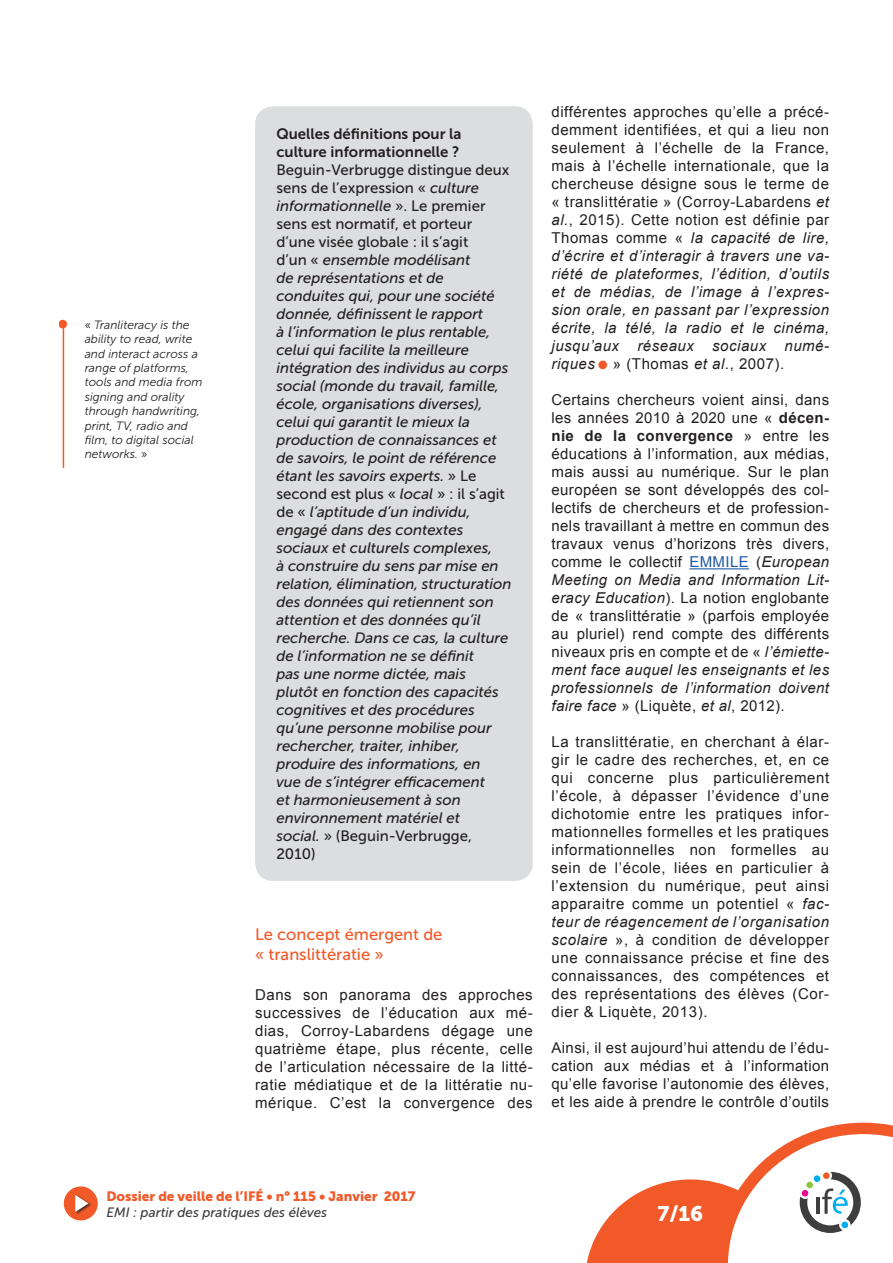
<style>
.page{position:relative;width:893px;height:1263px;background:#fff}
.page>*{position:absolute;margin:0;border:0;box-sizing:border-box;transform-origin:0 0}
.t1{font:21px "Museo Sans 900";color:#fff}
.t2{font:16.5px/19.8px "Museo Sans 500";color:#f15929}
.t3{font:15px/18px "Arial";letter-spacing:.035em;color:#231f20;text-align:justify}
.t4{font:italic 15px/18px "Museo Sans 500";color:#231f20}
.t5{font:15px/18px "Museo Sans 700";color:#231f20}
.t6{font:13.5px "Museo Sans 900";color:#f15929}
.t7{font:italic 13.5px "Museo Sans 500";color:#3e3e3f}
.t8{font:italic 12px/14.4px "Museo Sans 300";color:#231f20}
.s1{font-style:normal}
.s2{font-style:italic}
.s3{color:#f15929}
.s4{font-weight:700}
.s5{color:#1e56a6}
</style>
<div class="page">
<div style="left:64px;top:1186px;width:34px;height:34px;background:#f15929;border-radius:50%"></div>
<div style="left:75px;top:1194px;width:16px;height:21px;background:#231f20;opacity:.75"></div>
<svg style="left:75px;top:1195px;width:13px;height:17px"></svg>
<svg style="left:587px;top:1123px;width:306px;height:140px"></svg>
<div style="left:806px;top:1181px;width:7px;height:7px;background:#8bc63e;border-radius:50%"></div>
<div style="left:814px;top:1175px;width:6px;height:7px;background:#00aeef;border-radius:50%"></div>
<div style="left:823px;top:1172px;width:7px;height:7px;background:#f15929;border-radius:50%"></div>
<div style="left:841px;top:1221px;width:7px;height:7px;background:#00aeef;border-radius:50%"></div>
<div style="left:801px;top:1190px;width:7px;height:7px;background:#ed028c;border-radius:50%"></div>
<div style="left:255px;top:106px;width:278px;height:775px;background:#dcdddf;border-radius:18px"></div>
<hr style="left:689px;top:568px;width:60px;height:1px;background:#1e56a6">
<hr style="left:63px;top:327px;width:1px;height:141px;background:#f15929">
<p class="t8" style="left:85px;top:318px;width:119px"><span class="s1">«</span> Tranliteracy is the ability to read, write and interact across a range of platforms, tools and media from signing and orality through handwriting, print, TV, radio and film, to digital social networks. <span class="s1">»</span></p>
<p class="t5" style="left:276px;top:125px;width:187px">Quelles définitions pour la culture informationnelle ?</p>
<p class="t4" style="left:276px;top:161px;width:237px"><span class="s1">Beguin-Verbrugge distingue deux sens de l’expression «</span> culture informationnelle <span class="s1">». Le premier sens est normatif, et porteur d’une visée globale : il s’agit<br>d’un «</span> ensemble modélisant<br>de représentations et de conduites qui, pour une société donnée, définissent le rapport<br>à l’information le plus rentable, celui qui facilite la meilleure intégration des individus au corps social (monde du travail, famille, école, organisations diverses), celui qui garantit le mieux la production de connaissances et de savoirs, le point de référence étant les savoirs experts. <span class="s1">» Le second est plus «</span> local <span class="s1">» : il s’agit de «</span> l’aptitude d’un individu, engagé dans des contextes sociaux et culturels complexes,<br>à construire du sens par mise en relation, élimination, structuration des données qui retiennent son attention et des données qu’il recherche. Dans ce cas, la culture de l’information ne se définit<br>pas une norme dictée, mais<br>plutôt en fonction des capacités cognitives et des procédures qu’une personne mobilise pour rechercher, traiter, inhiber, produire des informations, en<br>vue de s’intégrer efficacement<br>et harmonieusement à son environnement matériel et<br>social. <span class="s1">» (Beguin-Verbrugge,<br>2010)</span></p>
<p class="t2" style="left:255px;top:925px;width:189px">Le concept émergent de « translittératie »</p>
<p class="t3" style="left:255px;top:985px;width:279px">Dans son panorama des approches successives de l’éducation aux mé&shy;dias, Corroy-Labardens dégage une quatrième étape, plus récente, celle de l’articulation nécessaire de la litté&shy;ratie médiatique et de la littératie nu&shy;mérique. C’est la convergence des</p>
<p class="t3" style="left:551px;top:103px;width:279px">différentes approches qu’elle a précé&shy;demment identifiées, et qui a lieu non seulement à l’échelle de la France, mais à l’échelle internationale, que la chercheuse désigne sous le terme de « translittératie » (Corroy-Labardens <span class="s2">et al.</span>, 2015). Cette notion est définie par Thomas comme « <span class="s2">la capacité de lire, d’écrire et d’interagir à travers une va&shy;riété de plateformes, l’édition, d’outils et de médias, de l’image à l’expres&shy;sion orale, en passant par l’expression écrite, la télé, la radio et le cinéma, jusqu’aux réseaux sociaux numé&shy;riques</span> <span class="s3">●</span> » (Thomas <span class="s2">et al</span>., 2007).</p>
<p class="t3" style="left:551px;top:391px;width:279px">Certains chercheurs voient ainsi, dans les années 2010 à 2020 une « <span class="s4">décen&shy;nie de la convergence</span> » entre les éducations à l’information, aux médias, mais aussi au numérique. Sur le plan européen se sont développés des col&shy;lectifs de chercheurs et de profession&shy;nels travaillant à mettre en commun des travaux venus d’horizons très divers, comme le collectif <span class="s5">EMMILE</span> (<span class="s2">European Meeting on Media and Information Lit&shy;eracy Education</span>). La notion englobante de « translittératie » (parfois employée au pluriel) rend compte des différents niveaux pris en compte et de « <span class="s2">l’émiette&shy;ment face auquel les enseignants et les professionnels de l’information doivent faire face</span> » (Liquète, <span class="s2">et al</span>, 2012).</p>
<p class="t3" style="left:551px;top:733px;width:279px">La translittératie, en cherchant à élar&shy;gir le cadre des recherches, et, en ce qui concerne plus particulièrement l’école, à dépasser l’évidence d’une dichotomie entre les pratiques infor&shy;mationnelles formelles et les pratiques informationnelles non formelles au sein de l’école, liées en particulier à l’extension du numérique, peut ainsi apparaitre comme un potentiel « <span class="s2">fac&shy;teur de réagencement de l’organisation scolaire</span> », à condition de développer une connaissance précise et fine des connaissances, des compétences et des représentations des élèves (Cor&shy;dier &amp; Liquète, 2013).</p>
<p class="t3" style="left:551px;top:1039px;width:279px">Ainsi, il est aujourd’hui attendu de l’édu&shy;cation aux médias et à l’information qu’elle favorise l’autonomie des élèves, et les aide à prendre le contrôle d’outils</p>
<p class="t6" style="left:106px;top:1188px;width:311px">Dossier de veille de l’IFÉ • n° 115 • Janvier 2017</p>
<p class="t7" style="left:106px;top:1205px;width:222px">EMI : partir des pratiques des élèves</p>
<h1 class="t1" style="left:657px;top:1202px;width:47px">7/16</h1>
</div>
